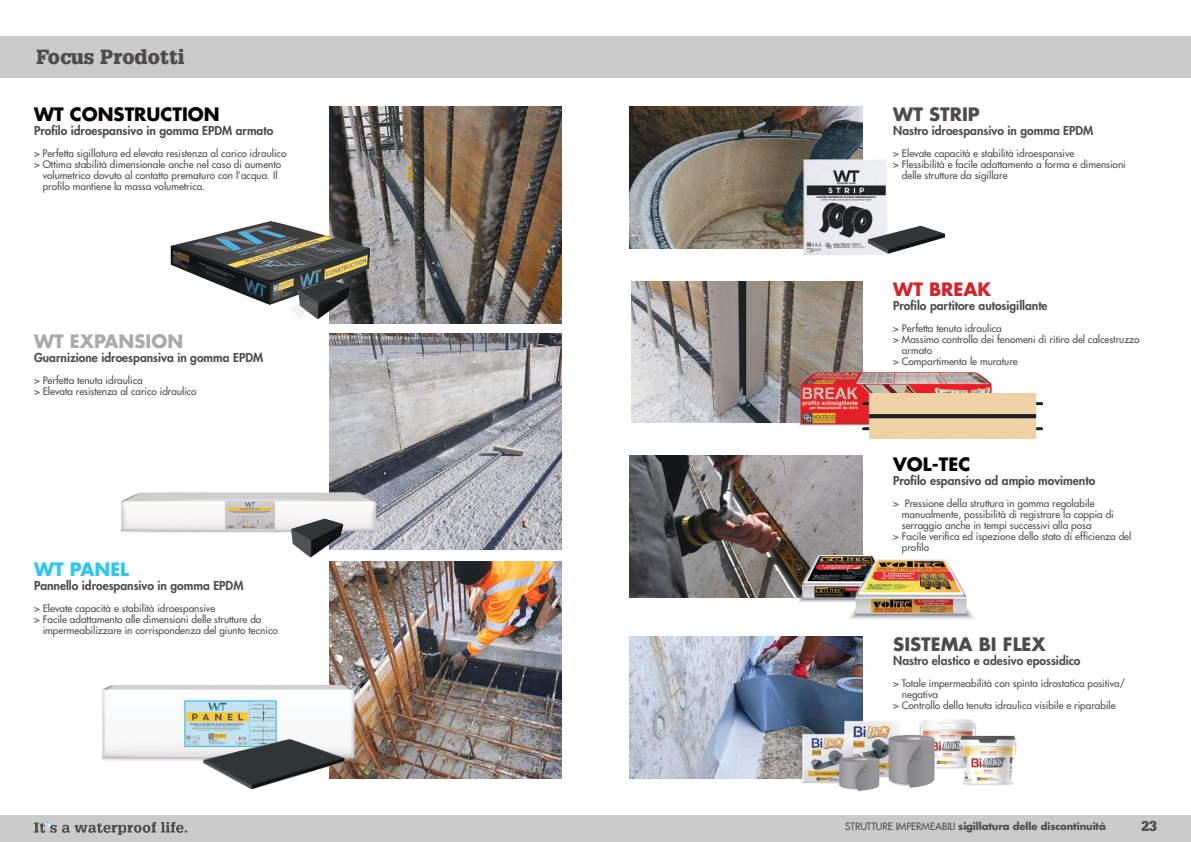
<style>
.page{position:relative;width:1191px;height:842px;background:#fff}
.page>*{position:absolute;margin:0;border:0;box-sizing:border-box;transform-origin:0 0}
.t1{font:900 20px "Glypha LT Std";color:#4e4b4c}
.t2{font:700 18px "Futura Std";color:#050000}
.t3{font:700 18px "Futura Std";color:#4e4b4c}
.t4{font:700 18px "Futura Std";color:#aaaaac}
.t5{font:700 18px "Futura Std";color:#2bc6f1}
.t6{font:700 18px "Futura Std";color:#d42429}
.t7{font:900 14px "Glypha LT Std";color:#4e4b4c}
.t8{font:800 12px "Futura Std";color:#4e4b4c}
.t9{font:500 10px/11px "Futura Std";color:#4e4b4c}
.t10{font:700 10px "Futura Std";letter-spacing:-.01em;color:#4e4b4c}
.s1{font-weight:500}
</style>
<div class="page">
<div style="left:0;top:815px;width:1191px;height:27px;background:#cbcacb"></div>
<img style="left:34px;top:820px;width:152px;height:15px">
<div style="left:0;top:36px;width:1191px;height:41px;background:#cbcacb"></div>
<img style="left:329px;top:106px;width:232px;height:217px">
<img style="left:329px;top:333px;width:232px;height:217px">
<img style="left:329px;top:561px;width:232px;height:217px">
<img style="left:629px;top:106px;width:233px;height:142px">
<img style="left:629px;top:636px;width:233px;height:142px">
<img style="left:170px;top:222px;width:199px;height:84px">
<img style="left:284px;top:278px;width:70px;height:44px">
<img style="left:119px;top:476px;width:278px;height:74px">
<img style="left:280px;top:516px;width:70px;height:42px">
<img style="left:101px;top:682px;width:258px;height:83px">
<img style="left:197px;top:727px;width:155px;height:63px">
<img style="left:631px;top:281px;width:231px;height:142px">
<img style="left:629px;top:456px;width:233px;height:141px">
<img style="left:800px;top:157px;width:88px;height:98px">
<img style="left:866px;top:212px;width:79px;height:43px">
<img style="left:797px;top:369px;width:198px;height:57px">
<img style="left:862px;top:394px;width:180px;height:44px">
<img style="left:799px;top:556px;width:77px;height:47px">
<img style="left:837px;top:559px;width:137px;height:60px">
<img style="left:792px;top:715px;width:225px;height:76px">
<h1 class="t1" style="left:36px;top:45px;width:150px">Focus Prodotti</h1>
<h2 class="t2" style="left:34px;top:102px;width:187px">WT CONSTRUCTION</h2>
<p class="t8" style="left:34px;top:123px;width:241px">Profilo idroespansivo in gomma EPDM armato</p>
<p class="t9" style="left:34px;top:148px;width:254px">&gt; Perfetta sigillatura ed elevata resistenza al carico idraulico</p>
<p class="t9" style="left:34px;top:159px;width:249px">&gt; Ottima stabilità dimensionale anche nel caso di aumento</p>
<p class="t9" style="left:43px;top:170px;width:236px">volumetrico dovuto al contatto prematuro con l’acqua. Il</p>
<p class="t9" style="left:43px;top:181px;width:164px">profilo mantiene la massa volumetrica.</p>
<h2 class="t4" style="left:34px;top:329px;width:151px">WT EXPANSION</h2>
<p class="t8" style="left:34px;top:350px;width:231px">Guarnizione idroespansiva in gomma EPDM</p>
<p class="t9" style="left:34px;top:375px;width:164px">&gt; Perfetta tenuta idraulica<br>&gt; Elevata resistenza al carico idraulico</p>
<h2 class="t5" style="left:34px;top:557px;width:97px">WT PANEL</h2>
<p class="t8" style="left:34px;top:578px;width:211px">Pannello idroespansivo in gomma EPDM</p>
<p class="t9" style="left:34px;top:603px;width:183px">&gt; Elevate capacità e stabilità idroespansive</p>
<p class="t9" style="left:34px;top:614px;width:229px">&gt; Facile adattamento alle dimensioni delle strutture da</p>
<p class="t9" style="left:43px;top:625px;width:237px">impermeabilizzare in corrispondenza del giunto tecnico</p>
<h2 class="t3" style="left:893px;top:102px;width:88px">WT STRIP</h2>
<p class="t8" style="left:893px;top:123px;width:201px">Nastro idroespansivo in gomma EPDM</p>
<p class="t9" style="left:893px;top:148px;width:183px">&gt; Elevate capacità e stabilità idroespansive</p>
<p class="t9" style="left:893px;top:159px;width:234px">&gt; Flessibilità e facile adattamento a forma e dimensioni</p>
<p class="t9" style="left:902px;top:170px;width:107px">delle strutture da sigillare</p>
<h2 class="t6" style="left:893px;top:277px;width:99px">WT BREAK</h2>
<p class="t8" style="left:893px;top:298px;width:156px">Profilo partitore autosigillante</p>
<p class="t9" style="left:893px;top:323px;width:110px">&gt; Perfetta tenuta idraulica</p>
<p class="t9" style="left:893px;top:334px;width:248px">&gt; Massimo controllo dei fenomeni di ritiro del calcestruzzo</p>
<p class="t9" style="left:902px;top:345px;width:32px">armato</p>
<p class="t9" style="left:893px;top:356px;width:126px">&gt; Compartimenta le murature</p>
<h2 class="t2" style="left:893px;top:452px;width:79px">VOL-TEC</h2>
<p class="t8" style="left:893px;top:472px;width:203px">Profilo espansivo ad ampio movimento</p>
<p class="t9" style="left:893px;top:497px;width:203px">&gt; Pressione della struttura in gomma regolabile</p>
<p class="t9" style="left:902px;top:508px;width:213px">manualmente, possibilità di registrare la coppia di</p>
<p class="t9" style="left:902px;top:519px;width:191px">serraggio anche in tempi successivi alla posa</p>
<p class="t9" style="left:893px;top:530px;width:240px">&gt; Facile verifica ed ispezione dello stato di efficienza del</p>
<p class="t9" style="left:902px;top:541px;width:29px">profilo</p>
<h2 class="t3" style="left:893px;top:633px;width:154px">SISTEMA BI FLEX</h2>
<p class="t8" style="left:893px;top:653px;width:189px">Nastro elastico e adesivo epossidico</p>
<p class="t9" style="left:893px;top:678px;width:233px">&gt; Totale impermeabilità con spinta idrostatica positiva/</p>
<p class="t9" style="left:902px;top:689px;width:38px">negativa</p>
<p class="t9" style="left:893px;top:700px;width:224px">&gt; Controllo della tenuta idraulica visibile e riparabile</p>
<p class="t10" style="left:845px;top:820px;width:262px"><span class="s1">STRUTTURE IMPERMEABILI</span> sigillatura delle discontinuità</p>
<h3 class="t7" style="left:1141px;top:818px;width:17px">23</h3>
</div>
